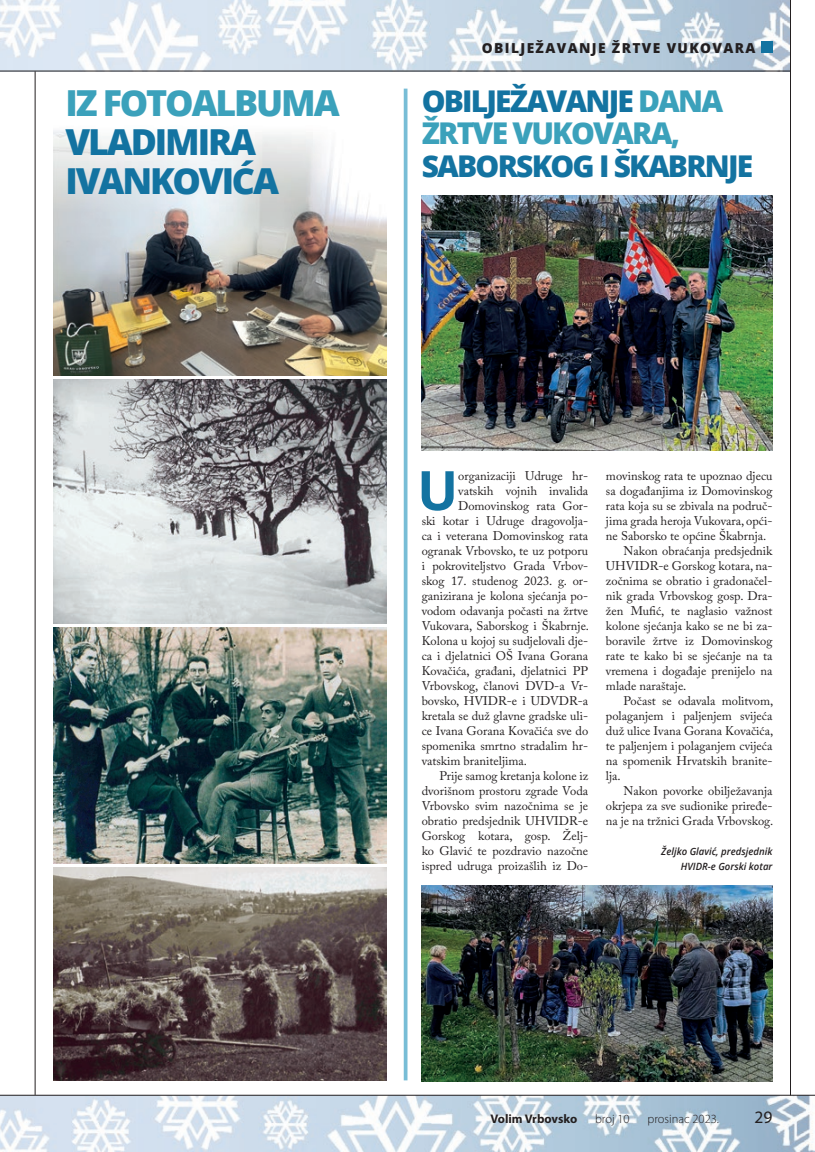
<style>
.page{position:relative;width:815px;height:1152px;background:#fff}
.page>*{position:absolute;margin:0;border:0;box-sizing:border-box;transform-origin:0 0}
.t1{font:700 54.5px "Open Sans";color:#1373a1}
.t2{font:800 35.75px/38.8px "Open Sans";letter-spacing:-.06em;color:#1373a1}
.t3{font:800 35.75px "Open Sans";letter-spacing:-.06em;color:#3ba1bb}
.t4{font:800 30px/32.5px "Open Sans";letter-spacing:-.06em;color:#3ba1bb}
.t5{font:800 30px "Open Sans";letter-spacing:-.06em;color:#1373a1}
.t6{font:17.5px "Myriad Pro";color:#231f20}
.t7{font:800 13.75px "Open Sans";letter-spacing:.1em;color:#231f20}
.t8{font:12.5px "Adobe Caslon Pro";color:#231f20}
.t9{font:300 12.5px "Myriad Pro";color:#231f20}
.t10{font:700 12.5px "Myriad Pro";color:#231f20}
.t11{font:italic 600 10px/15px "Open Sans";color:#231f20;text-align:right;scale:.96 1}
.s1{color:#1373a1}
</style>
<div class="page">
<img style="left:0;top:0;width:790px;height:71px">
<img style="left:0;top:1096px;width:815px;height:56px">
<hr style="left:790px;top:0;width:1px;height:1095px;background:#231f20">
<hr style="left:35px;top:71px;width:1px;height:1024px;background:#231f20">
<hr style="left:0;top:71px;width:791px;height:1px;background:#231f20">
<hr style="left:0;top:1095px;width:815px;height:1px;background:#231f20">
<img style="left:53px;top:130px;width:333px;height:246px">
<div style="left:761px;top:42px;width:11px;height:11px;background:#1373a1"></div>
<img style="left:422px;top:195px;width:350px;height:255px">
<img style="left:422px;top:885px;width:350px;height:196px">
<img style="left:53px;top:627px;width:333px;height:237px">
<img style="left:53px;top:379px;width:333px;height:244px">
<img style="left:53px;top:867px;width:333px;height:213px">
<hr style="left:404px;top:89px;width:3px;height:991px;background:#78bdd6">
<h2 class="t3" style="left:66px;top:76px;width:276px">IZ FOTOALBUMA</h2>
<h2 class="t2" style="left:66px;top:121px;width:215px">VLADIMIRA<br>IVANKOVIĆA</h2>
<p class="t7" style="left:482px;top:37px;width:275px">OBILJEŽAVANJE ŽRTVE VUKOVARA</p>
<h3 class="t4" style="left:422px;top:83px;width:303px"><span class="s1">OBILJEŽAVANJE</span> DANA<br>ŽRTVE VUKOVARA,</h3>
<h3 class="t5" style="left:422px;top:143px;width:333px">SABORSKOG I ŠKABRNJE</h3>
<h1 class="t1" style="left:417px;top:452px;width:43px">U</h1>
<p class="t8" style="left:458px;top:468px;width:131px">organizaciji Udruge hr-</p>
<p class="t8" style="left:458px;top:483px;width:131px">vatskih vojnih invalida</p>
<p class="t8" style="left:458px;top:498px;width:131px">Domovinskog rata Gor-</p>
<p class="t8" style="left:422px;top:513px;width:168px">ski kotar i Udruge dragovolja-</p>
<p class="t8" style="left:422px;top:528px;width:168px">ca i veterana Domovinskog rata</p>
<p class="t8" style="left:422px;top:543px;width:168px">ogranak Vrbovsko, te uz potporu</p>
<p class="t8" style="left:422px;top:558px;width:168px">i pokroviteljstvo Grada Vrbov-</p>
<p class="t8" style="left:422px;top:573px;width:168px">skog 17. studenog 2023. g. or-</p>
<p class="t8" style="left:422px;top:588px;width:168px">ganizirana je kolona sjećanja po-</p>
<p class="t8" style="left:422px;top:603px;width:168px">vodom odavanja počasti na žrtve</p>
<p class="t8" style="left:422px;top:618px;width:169px">Vukovara, Saborskog i Škabrnje.</p>
<p class="t8" style="left:422px;top:633px;width:168px">Kolona u kojoj su sudjelovali dje-</p>
<p class="t8" style="left:422px;top:648px;width:168px">ca i djelatnici OŠ Ivana Gorana</p>
<p class="t8" style="left:422px;top:663px;width:168px">Kovačića, građani, djelatnici PP</p>
<p class="t8" style="left:422px;top:678px;width:168px">Vrbovskog, članovi DVD-a Vr-</p>
<p class="t8" style="left:422px;top:693px;width:168px">bovsko, HVIDR-e i UDVDR-a</p>
<p class="t8" style="left:422px;top:708px;width:168px">kretala se duž glavne gradske uli-</p>
<p class="t8" style="left:422px;top:723px;width:168px">ce Ivana Gorana Kovačića sve do</p>
<p class="t8" style="left:422px;top:738px;width:168px">spomenika smrtno stradalim hr-</p>
<p class="t8" style="left:422px;top:753px;width:107px">vatskim braniteljima.</p>
<p class="t8" style="left:439px;top:768px;width:150px">Prije samog kretanja kolone iz</p>
<p class="t8" style="left:422px;top:783px;width:168px">dvorišnom prostoru zgrade Voda</p>
<p class="t8" style="left:422px;top:798px;width:168px">Vrbovsko svim nazočnima se je</p>
<p class="t8" style="left:422px;top:813px;width:168px">obratio predsjednik UHVIDR-e</p>
<p class="t8" style="left:422px;top:828px;width:168px">Gorskog kotara, gosp. Želj-</p>
<p class="t8" style="left:422px;top:843px;width:168px">ko Glavić te pozdravio nazočne</p>
<p class="t8" style="left:422px;top:858px;width:168px">ispred udruga proizašlih iz Do-</p>
<p class="t8" style="left:606px;top:468px;width:168px">movinskog rata te upoznao djecu</p>
<p class="t8" style="left:606px;top:483px;width:168px">sa događanjima iz Domovinskog</p>
<p class="t8" style="left:606px;top:498px;width:168px">rata koja su se zbivala na područ-</p>
<p class="t8" style="left:606px;top:513px;width:168px">jima grada heroja Vukovara, opći-</p>
<p class="t8" style="left:606px;top:528px;width:162px">ne Saborsko te općine Škabrnja.</p>
<p class="t8" style="left:624px;top:543px;width:150px">Nakon obraćanja predsjednik</p>
<p class="t8" style="left:606px;top:558px;width:168px">UHVIDR-e Gorskog kotara, na-</p>
<p class="t8" style="left:606px;top:573px;width:168px">zočnima se obratio i gradonačel-</p>
<p class="t8" style="left:606px;top:588px;width:168px">nik grada Vrbovskog gosp. Dra-</p>
<p class="t8" style="left:606px;top:603px;width:168px">žen Mufić, te naglasio važnost</p>
<p class="t8" style="left:606px;top:618px;width:168px">kolone sjećanja kako se ne bi za-</p>
<p class="t8" style="left:606px;top:633px;width:168px">boravile žrtve iz Domovinskog</p>
<p class="t8" style="left:606px;top:648px;width:168px">rate te kako bi se sjećanje na ta</p>
<p class="t8" style="left:606px;top:663px;width:168px">vremena i događaje prenijelo na</p>
<p class="t8" style="left:606px;top:678px;width:82px">mlade naraštaje.</p>
<p class="t8" style="left:624px;top:693px;width:151px">Počast se odavala molitvom,</p>
<p class="t8" style="left:606px;top:708px;width:168px">polaganjem i paljenjem svijeća</p>
<p class="t8" style="left:606px;top:723px;width:169px">duž ulice Ivana Gorana Kovačića,</p>
<p class="t8" style="left:606px;top:738px;width:168px">te paljenjem i polaganjem cvijeća</p>
<p class="t8" style="left:606px;top:753px;width:168px">na spomenik Hrvatskih branite-</p>
<p class="t8" style="left:606px;top:768px;width:16px">lja.</p>
<p class="t8" style="left:624px;top:783px;width:150px">Nakon povorke obilježavanja</p>
<p class="t8" style="left:606px;top:798px;width:168px">okrjepa za sve sudionike priređe-</p>
<p class="t8" style="left:606px;top:813px;width:169px">na je na tržnici Grada Vrbovskog.</p>
<p class="t11" style="left:661px;top:844px;width:117px">Željko Glavić, predsjednik<br>HVIDR-e Gorski kotar</p>
<p class="t10" style="left:490px;top:1111px;width:88px">Volim Vrbovsko</p>
<p class="t9" style="left:595px;top:1111px;width:36px">broj 10</p>
<p class="t9" style="left:647px;top:1111px;width:73px">prosinac 2023.</p>
<h3 class="t6" style="left:754px;top:1107px;width:19px">29</h3>
</div>
